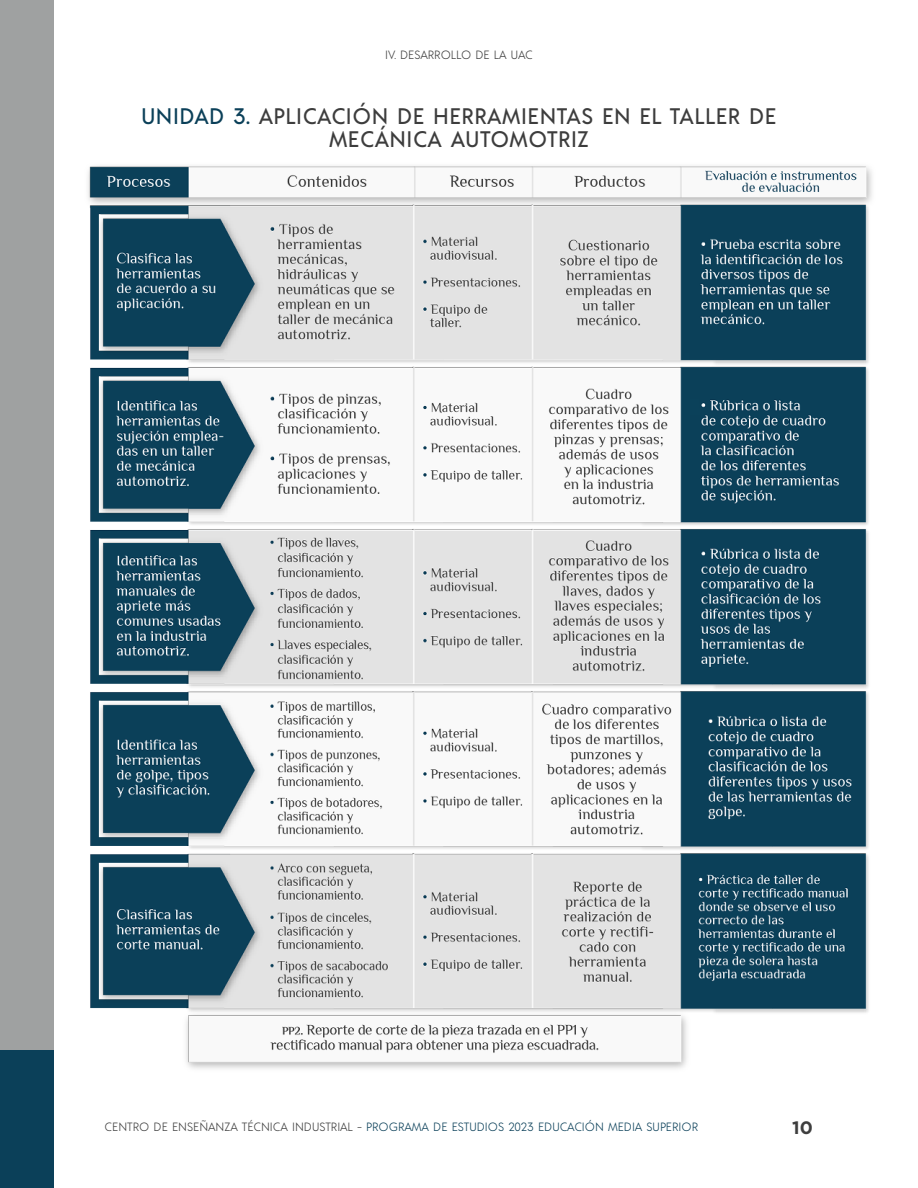
<style>
.page{position:relative;width:918px;height:1188px;background:#fff}
.page>*{position:absolute;margin:0;border:0;box-sizing:border-box;transform-origin:0 0}
.t1{font:500 22.5px/22.5px "Acre";letter-spacing:.025em;color:#3d3d3d;text-align:center}
.t2{font:700 18px "Gotham";color:#3e3e3e}
.t3{font:300 12px "Acre";color:#0b4059}
.t4{font:300 12px "Acre";color:#3e3e3e}
.s1{color:#0b4059}
.s2{color:#3e3e3e}
</style>
<div class="page">
<div style="left:0;top:0;width:54px;height:1050px;background:#9fa1a1"></div>
<div style="left:0;top:1050px;width:54px;height:138px;background:#0b4059"></div>
<img style="left:88px;top:166px;width:784px;height:903px">
<p class="t4" style="left:385px;top:47px;width:149px">IV. DESARROLLO DE LA UAC</p>
<h1 class="t1" style="left:142px;top:104px;width:636px"><span class="s1">UNIDAD 3.</span> APLICACIÓN DE HERRAMIENTAS EN EL TALLER DE<br>MECÁNICA AUTOMOTRIZ</h1>
<p class="t3" style="left:105px;top:1119px;width:595px"><span class="s2">CENTRO DE ENSEÑANZA TÉCNICA INDUSTRIAL -</span> PROGRAMA DE ESTUDIOS 2023 EDUCACIÓN MEDIA SUPERIOR</p>
<h2 class="t2" style="left:792px;top:1118px;width:22px">10</h2>
</div>
